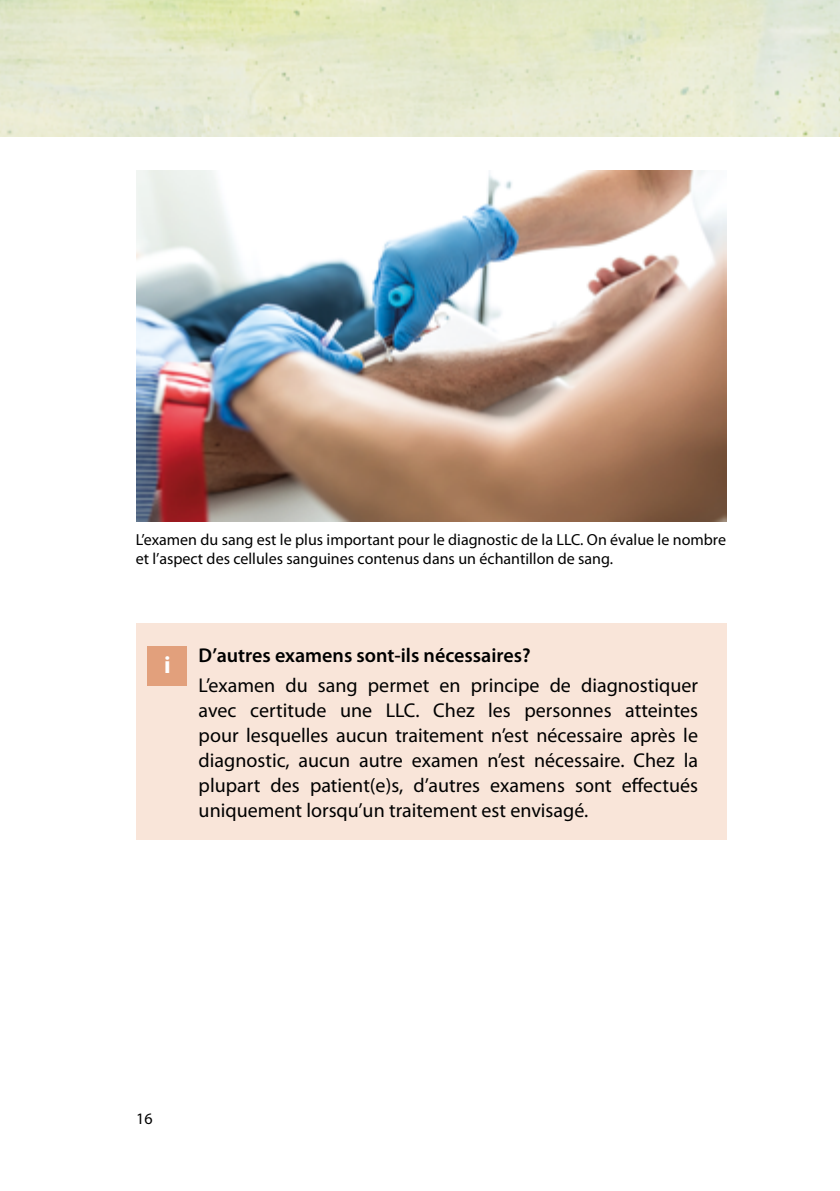
<style>
.page{position:relative;width:840px;height:1191px;background:#fff}
.page>*{position:absolute;margin:0;border:0;box-sizing:border-box;transform-origin:0 0}
.t1{font:700 24px "Myriad Pro";color:#fff}
.t2{font:20px/25px "Myriad Pro";color:#000;text-align:justify}
.t3{font:600 20px "Myriad Pro";color:#000}
.t4{font:16px/19.2px "Myriad Pro";color:#000}
</style>
<div class="page">
<img style="left:0;top:0;width:839px;height:136px">
<div style="left:136px;top:624px;width:590px;height:216px;background:#f9e5d9"></div>
<div style="left:147px;top:646px;width:40px;height:40px;background:#e2a07c"></div>
<img style="left:136px;top:170px;width:590px;height:352px">
<p class="t4" style="left:136px;top:530px;width:591px">L’examen du sang est le plus important pour le diagnostic de la LLC. On évalue le nombre et l’aspect des cellules sanguines contenus dans un échantillon de sang.</p>
<p class="t1" style="left:164px;top:649px;width:8px">i</p>
<p class="t3" style="left:198px;top:642px;width:333px">D’autres examens sont-ils nécessaires?</p>
<p class="t2" style="left:198px;top:672px;width:500px">L’examen du sang permet en principe de diagnostiquer avec certitude une LLC. Chez les personnes atteintes pour lesquelles aucun traitement n’est nécessaire après le diagnostic, aucun autre examen n’est nécessaire. Chez la plupart des patient(e)s, d’autres examens sont effectués uniquement lorsqu’un traitement est envisagé.</p>
<p class="t4" style="left:136px;top:1108px;width:18px">16</p>
</div>
